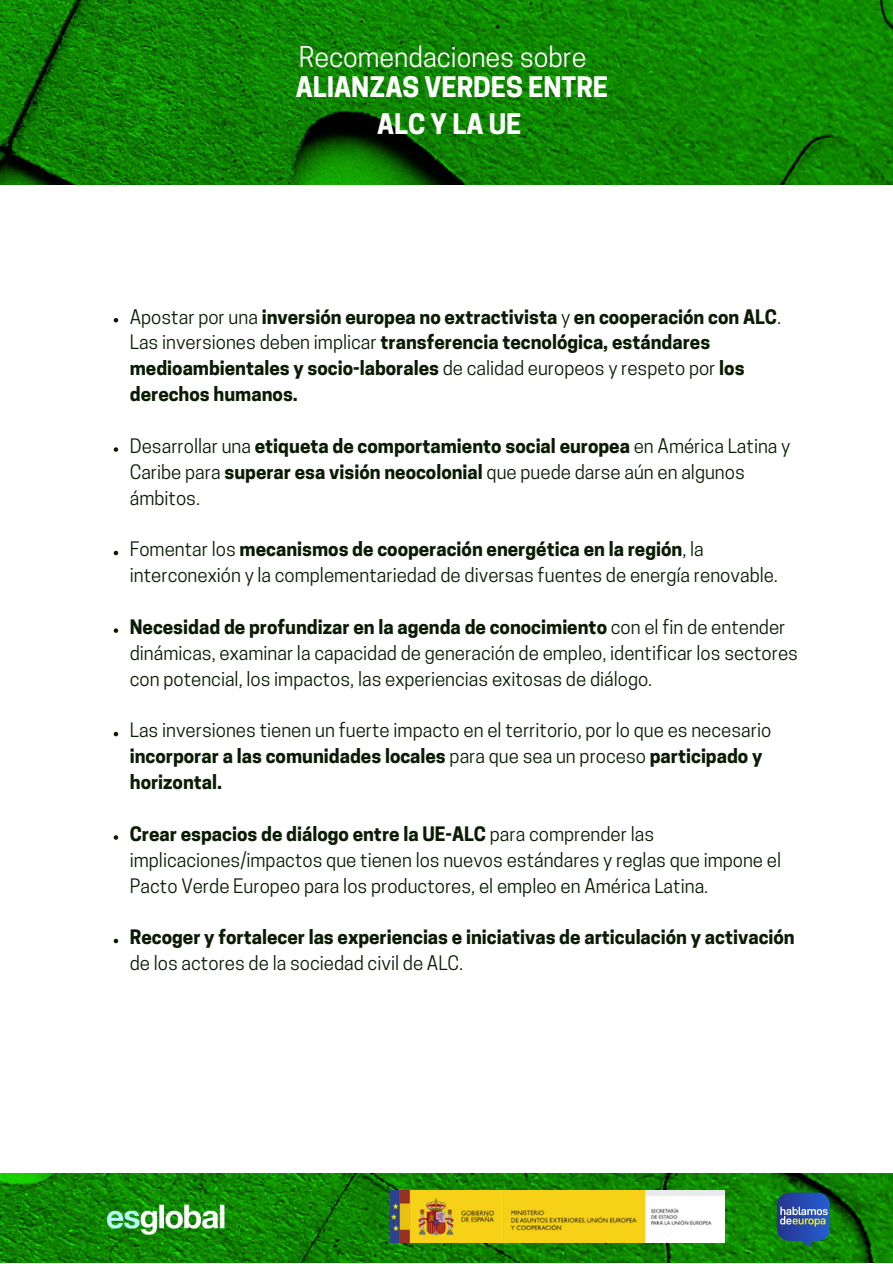
<style>
.page{position:relative;width:893px;height:1264px;background:#fff}
.page>*{position:absolute;margin:0;border:0;box-sizing:border-box;transform-origin:0 0}
.t1{font:27px "Cooper Hewitt";color:#fff}
.t2{font:700 26.55px/37px "Cooper Hewitt";color:#fff;text-align:center}
.t3{font:18.75px/25.8px "Cooper Hewitt";color:#0b1c05}
.t4{font:700 18.75px/25.8px "Cooper Hewitt";color:#0b1c05}
.s1{font-weight:400}
.s2{font-weight:700}
</style>
<div class="page">
<img style="left:0;top:1173px;width:892px;height:89px">
<img style="left:96px;top:1204px;width:140px;height:30px">
<img style="left:771px;top:1190px;width:64px;height:58px">
<svg style="left:0;top:0;width:892px;height:185px;background:#0e8001"></svg>
<svg style="left:114px;top:318px;width:4px;height:4px"></svg>
<svg style="left:114px;top:447px;width:4px;height:5px"></svg>
<svg style="left:114px;top:551px;width:4px;height:4px"></svg>
<svg style="left:114px;top:628px;width:4px;height:5px"></svg>
<svg style="left:114px;top:731px;width:4px;height:5px"></svg>
<svg style="left:114px;top:835px;width:4px;height:4px"></svg>
<svg style="left:114px;top:938px;width:4px;height:5px"></svg>
<img style="left:390px;top:1190px;width:334px;height:52px">
<p class="t1" style="left:299px;top:47px;width:289px">Recomendaciones sobre</p>
<p class="t2" style="left:296px;top:72px;width:314px">ALIANZAS VERDES ENTRE<br>ALC Y LA UE</p>
<p class="t4" style="left:130px;top:306px;width:652px"><span class="s1">Apostar por una</span> inversión europea no extractivista <span class="s1">y</span> en cooperación con ALC<span class="s1">.<br>Las inversiones deben implicar</span> transferencia tecnológica, estándares medioambientales y socio-laborales <span class="s1">de calidad europeos y respeto por</span> los derechos humanos.</p>
<p class="t3" style="left:130px;top:435px;width:662px">Desarrollar una <span class="s2">etiqueta de comportamiento social europea</span> en América Latina y<br>Caribe para <span class="s2">superar esa visión neocolonial</span> que puede darse aún en algunos ámbitos.</p>
<p class="t3" style="left:130px;top:539px;width:649px">Fomentar los <span class="s2">mecanismos de cooperación energética en la región</span>, la interconexión y la complementariedad de diversas fuentes de energía renovable.</p>
<p class="t3" style="left:130px;top:616px;width:669px"><span class="s2">Necesidad de profundizar en la agenda de conocimiento</span> con el fin de entender dinámicas, examinar la capacidad de generación de empleo, identificar los sectores con potencial, los impactos, las experiencias exitosas de diálogo.</p>
<p class="t3" style="left:130px;top:720px;width:643px">Las inversiones tienen un fuerte impacto en el territorio, por lo que es necesario <span class="s2">incorporar a las comunidades locales</span> para que sea un proceso <span class="s2">participado y horizontal.</span></p>
<p class="t3" style="left:130px;top:823px;width:652px"><span class="s2">Crear espacios de diálogo entre la UE-ALC</span> para comprender las implicaciones/impactos que tienen los nuevos estándares y reglas que impone el<br>Pacto Verde Europeo para los productores, el empleo en América Latina.</p>
<p class="t4" style="left:130px;top:926px;width:666px">Recoger y fortalecer las experiencias e iniciativas de articulación y activación <span class="s1">de los actores de la sociedad civil de ALC.</span></p>
</div>
